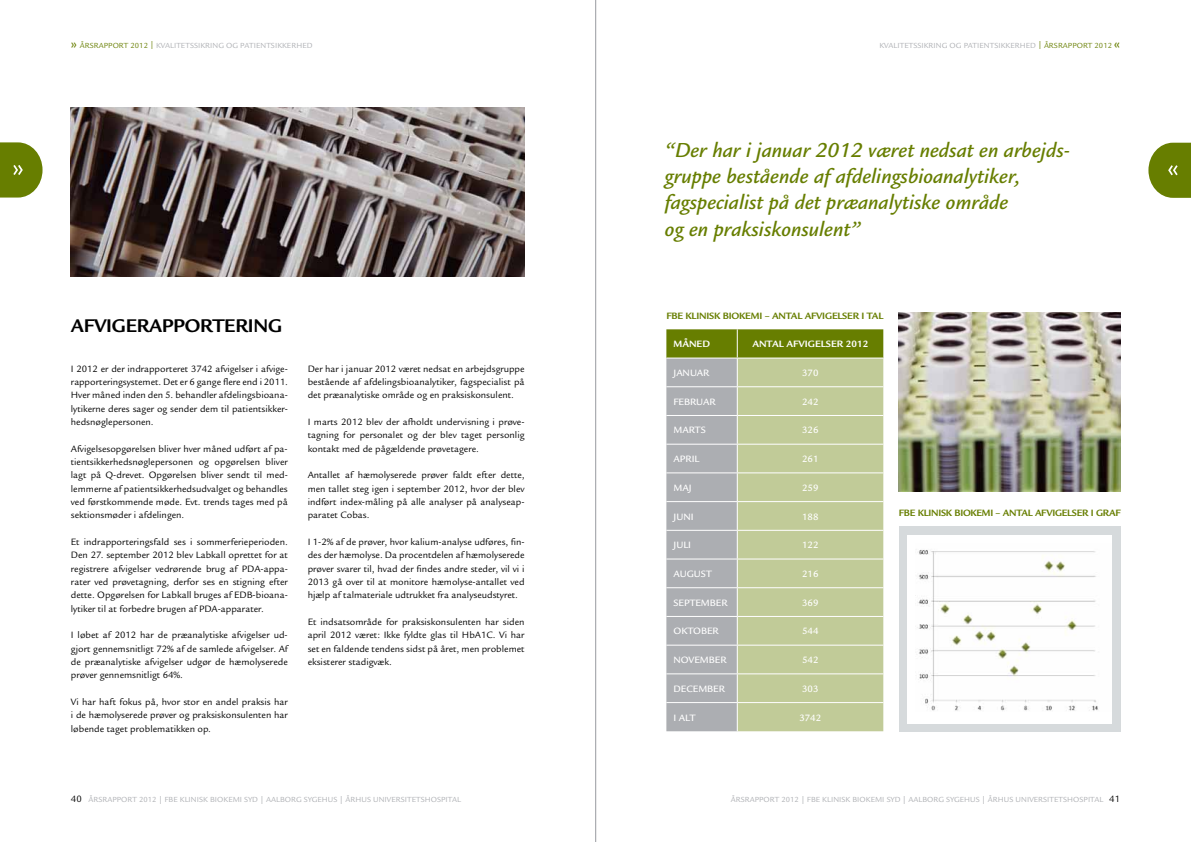
<style>
.page{position:relative;width:1191px;height:842px;background:#fff}
.page>*{position:absolute;margin:0;border:0;box-sizing:border-box;transform-origin:0 0}
.t1{font:italic 500 22px/26px "Legacy Sans";color:#677e00}
.t2{font:700 20px "Legacy Sans";letter-spacing:-.01em;color:#000}
.t3{font:10px/13.3px "Legacy Sans";color:#000;text-align:justify}
.t4{font:500 10px "Legacy Sans";color:#fff}
.t5{font:700 10px "Legacy Sans";letter-spacing:-.02em;color:#677e00}
.t6{font:700 10px "Legacy Sans";color:#fff}
.t7{font:8px "Legacy Sans";letter-spacing:.01em;color:#acaeb2}
.s1{font-family:"Meta Plus";font-size:12px;color:#677e00}
.s2{color:#677e00}
.s3{font-size:10px;color:#000}
</style>
<div class="page">
<svg style="left:1148px;top:143px;width:43px;height:55px;background:#7d9126"></svg>
<svg style="left:0;top:142px;width:43px;height:56px;background:#7f9229"></svg>
<img style="left:71px;top:108px;width:453px;height:168px">
<img style="left:899px;top:312px;width:221px;height:180px">
<svg style="left:666px;top:329px;width:217px;height:402px;background:#b5be97"></svg>
<hr style="left:737px;top:386px;width:146px;height:1px;background:#fff">
<hr style="left:737px;top:415px;width:146px;height:1px;background:#fff">
<hr style="left:737px;top:444px;width:146px;height:1px;background:#fff">
<hr style="left:737px;top:472px;width:146px;height:1px;background:#fff">
<hr style="left:737px;top:501px;width:146px;height:1px;background:#fff">
<hr style="left:737px;top:530px;width:146px;height:1px;background:#fff">
<hr style="left:737px;top:558px;width:146px;height:1px;background:#fff">
<hr style="left:737px;top:587px;width:146px;height:1px;background:#fff">
<hr style="left:737px;top:616px;width:146px;height:1px;background:#fff">
<hr style="left:737px;top:645px;width:146px;height:1px;background:#fff">
<hr style="left:737px;top:673px;width:146px;height:1px;background:#fff">
<hr style="left:737px;top:702px;width:146px;height:1px;background:#fff">
<hr style="left:737px;top:358px;width:146px;height:1px;background:#fff">
<div style="left:899px;top:526px;width:221px;height:206px;background:#d6dadc"></div>
<div style="left:907px;top:535px;width:204px;height:188px;background:#fff"></div>
<img style="left:915px;top:550px;width:183px;height:161px">
<hr style="left:595px;top:0;width:1px;height:842px;background:#acaeb2">
<p class="t7" style="left:71px;top:41px;width:243px"><span class="s1">»</span> <span class="s2">ÅRSRAPPORT 2012 |</span> KVALITETSSIKRING OG PATIENTSIKKERH ED</p>
<p class="t7" style="left:879px;top:41px;width:242px">KVALITETSSIKRING OG PATIENTSIKKERH ED <span class="s2">| ÅRSRAPPORT 2012</span> <span class="s1">«</span></p>
<h2 class="t2" style="left:71px;top:314px;width:68px">AFVIGERAPPORTER</h2>
<h2 class="t2" style="left:248px;top:314px;width:36px">ING</h2>
<p class="t3" style="left:71px;top:362px;width:218px">I 2012 er der indrapporteret 3742 afvigelser i afvige&shy;rapporteringsystemet. Det er 6 gange flere end i 2011.<br>Hver måned inden den 5. behandler afdelingsbioana&shy;lytikerne deres sager og sender dem til patientsikker&shy;hedsnøglepersonen.</p>
<p class="t3" style="left:71px;top:442px;width:218px">Afvigelsesopgørelsen bliver hver måned udført af pa&shy;tientsikkerhedsnøglepersonen og opgørelsen bliver lagt på Q-drevet. Opgørelsen bliver sendt til med&shy;lemmerne af patientsikkerhedsudvalget og behandles ved førstkommende møde. Evt. trends tages med på sektionsmøder i afdelingen.</p>
<p class="t3" style="left:71px;top:535px;width:218px">Et indrapporteringsfald ses i sommerferieperioden.<br>Den 27. september 2012 blev Labkall oprettet for at registrere afvigelser vedrørende brug af PDA-appa&shy;rater ved prøvetagning, derfor ses en stigning efter dette. Opgørelsen for Labkall bruges af EDB-bioana&shy;lytiker til at forbedre brugen af PDA-apparater.</p>
<p class="t3" style="left:71px;top:629px;width:218px">I løbet af 2012 har de præanalytiske afvigelser ud&shy;gjort gennemsnitligt 72% af de samlede afvigelser. Af de præanalytiske afvigelser udgør de hæmolyserede prøver gennemsnitligt 64%.</p>
<p class="t3" style="left:71px;top:695px;width:218px">Vi har haft fokus på, hvor stor en andel praksis har i de hæmolyserede prøver og praksiskonsulenten har løbende taget problematikken op.</p>
<p class="t3" style="left:308px;top:362px;width:218px">Der har i januar 2012 været nedsat en arbejdsgruppe bestående af afdelingsbioanalytiker, fagspecialist på det præanalytiske område og en praksiskonsulent.</p>
<p class="t3" style="left:308px;top:415px;width:218px">I marts 2012 blev der afholdt undervisning i prøve&shy;tagning for personalet og der blev taget personlig kontakt med de pågældende prøvetagere.</p>
<p class="t3" style="left:308px;top:469px;width:219px">Antallet af hæmolyserede prøver faldt efter dette, men tallet steg igen i september 2012, hvor der blev indført index-måling på alle analyser på analyseap&shy;paratet Cobas.</p>
<p class="t3" style="left:308px;top:535px;width:218px">I 1-2% af de prøver, hvor kalium-analyse udføres, fin&shy;des der hæmolyse. Da procentdelen af hæmolyserede prøver svarer til, hvad der findes andre steder, vil vi i 2013 gå over til at monitore hæmolyse-antallet ved hjælp af talmateriale udtrukket fra analyseudstyret.</p>
<p class="t3" style="left:308px;top:615px;width:218px">Et indsatsområde for praksiskonsulenten har siden april 2012 været: Ikke fyldte glas til H bA1C. Vi har set en faldende tendens sidst på året, men problemet eksisterer stadigvæk.</p>
<h1 class="t1" style="left:665px;top:138px;width:406px">“Der har i januar 2012 været nedsat en arbejds&shy;gruppe bestående af afdelingsbioanalytiker, fagspecialist på det præanalytiske område<br>og en praksiskonsulent”</h1>
<p class="t5" style="left:666px;top:310px;width:73px">FBE KLINISK BIOKEM</p>
<p class="t5" style="left:759px;top:310px;width:90px">I – ANTAL AFVIGELSER</p>
<p class="t5" style="left:861px;top:310px;width:23px">I TA L</p>
<p class="t6" style="left:673px;top:338px;width:37px">MÅN ED</p>
<p class="t6" style="left:752px;top:338px;width:117px">ANTAL AFVIG ELSER 2012</p>
<p class="t4" style="left:673px;top:367px;width:37px">JAN UAR</p>
<p class="t4" style="left:802px;top:367px;width:18px">370</p>
<p class="t4" style="left:673px;top:396px;width:44px">FEB RUAR</p>
<p class="t4" style="left:802px;top:396px;width:18px">242</p>
<p class="t4" style="left:673px;top:425px;width:33px">MARTS</p>
<p class="t4" style="left:802px;top:425px;width:18px">326</p>
<p class="t4" style="left:673px;top:453px;width:23px">APRIL</p>
<p class="t4" style="left:802px;top:453px;width:18px">261</p>
<p class="t4" style="left:673px;top:482px;width:20px">MAJ</p>
<p class="t4" style="left:802px;top:482px;width:18px">259</p>
<p class="t4" style="left:673px;top:511px;width:16px">JUNI</p>
<p class="t4" style="left:802px;top:511px;width:18px">188</p>
<p class="t4" style="left:673px;top:539px;width:14px">JULI</p>
<p class="t4" style="left:802px;top:539px;width:18px">122</p>
<p class="t4" style="left:673px;top:568px;width:40px">AUGUST</p>
<p class="t4" style="left:802px;top:568px;width:18px">216</p>
<p class="t4" style="left:673px;top:597px;width:30px">SEPTEMBE</p>
<p class="t4" style="left:721px;top:597px;width:8px">R</p>
<p class="t4" style="left:802px;top:597px;width:18px">369</p>
<p class="t4" style="left:673px;top:626px;width:27px">OKTOBE</p>
<p class="t4" style="left:712px;top:626px;width:8px">R</p>
<p class="t4" style="left:802px;top:626px;width:18px">544</p>
<p class="t4" style="left:673px;top:654px;width:29px">NOVEMBE</p>
<p class="t4" style="left:720px;top:654px;width:8px">R</p>
<p class="t4" style="left:802px;top:654px;width:18px">542</p>
<p class="t4" style="left:673px;top:683px;width:15px">DECEMBE</p>
<p class="t4" style="left:719px;top:683px;width:8px">R</p>
<p class="t4" style="left:802px;top:683px;width:18px">303</p>
<p class="t4" style="left:673px;top:712px;width:23px">I ALT</p>
<p class="t4" style="left:799px;top:712px;width:23px">3742</p>
<p class="t5" style="left:899px;top:507px;width:72px">FBE KLINISK BIOKEM</p>
<p class="t5" style="left:990px;top:507px;width:88px">I – ANTAL AFVIGELSER</p>
<p class="t5" style="left:1090px;top:507px;width:19px">I GRAF</p>
<p class="t7" style="left:71px;top:795px;width:202px"><span class="s3">40</span> ÅRSRAPPORT 2012 | FBE KLINISK BIOKEMI SYD | aalbor</p>
<p class="t7" style="left:296px;top:795px;width:101px">g sygehus | århus universitets</p>
<p class="t7" style="left:425px;top:795px;width:12px">hospital</p>
<p class="t7" style="left:731px;top:795px;width:184px">ÅRSRAPPORT 2012 | FBE KLINISK BIOKEMI SYD | aalbor</p>
<p class="t7" style="left:938px;top:795px;width:101px">g sygehus | århus universitets</p>
<p class="t7" style="left:1067px;top:795px;width:12px">hospital</p>
<p class="t3" style="left:1109px;top:792px;width:12px">41</p>
</div>
